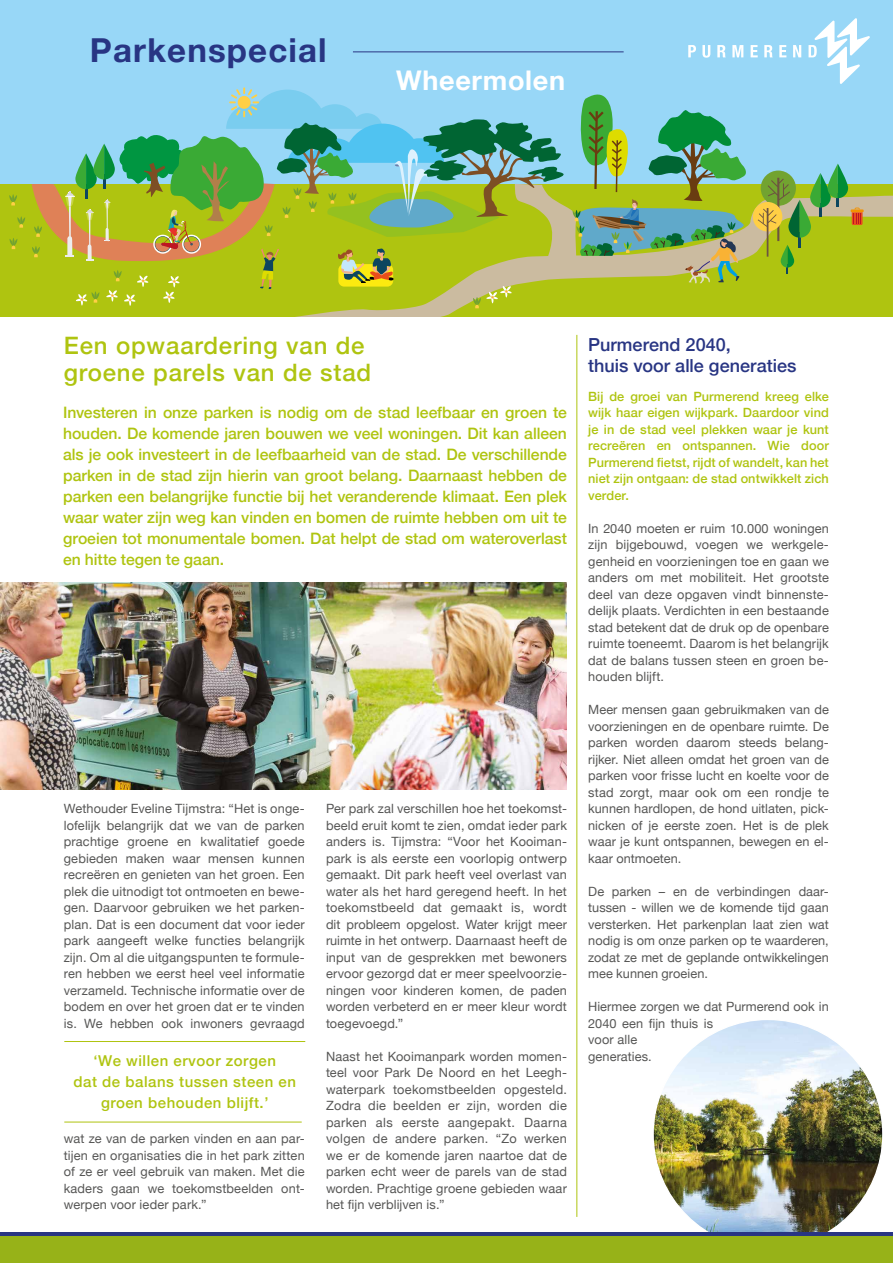
<style>
.page{position:relative;width:893px;height:1263px;background:#fff}
.page>*{position:absolute;margin:0;border:0;box-sizing:border-box;transform-origin:0 0}
.t1{font:700 33px "Helvetica Neue";letter-spacing:.035em;color:#283583}
.t2{font:700 27.15px "Helvetica Neue";letter-spacing:.025em;color:#fff}
.t3{font:500 24px/27px "Helvetica Neue";letter-spacing:.035em;color:#afc410}
.t4{font:500 18px/21px "Helvetica Neue";color:#283583}
.t5{font:500 15.75px/21px "Helvetica Neue";letter-spacing:-.005em;color:#afc410;text-align:justify}
.t6{font:500 15px/21px "Helvetica Neue";letter-spacing:.035em;color:#afc410;text-align:center}
.t7{font:12.75px/16.5px "Helvetica Neue";letter-spacing:.01em;color:#575756;text-align:justify}
.t8{font:500 12.75px/16.5px "Helvetica Neue";letter-spacing:.005em;color:#afc410;text-align:justify}
</style>
<div class="page">
<div style="left:0;top:0;width:893px;height:316px;background:#98d7f7"></div>
<div style="left:0;top:184px;width:893px;height:132px;background:#afc410"></div>
<svg style="left:302px;top:195px;width:591px;height:121px"></svg>
<svg style="left:9px;top:194px;width:8px;height:11px"></svg>
<svg style="left:17px;top:216px;width:8px;height:12px"></svg>
<svg style="left:9px;top:238px;width:8px;height:11px"></svg>
<hr style="left:64px;top:1041px;width:241px;height:1px;background:#afc410">
<hr style="left:64px;top:1122px;width:238px;height:1px;background:#afc410">
<hr style="left:576px;top:335px;width:1px;height:882px;background:#afc410">
<img style="left:653px;top:1019px;width:230px;height:230px;border-radius:115px">
<img style="left:0;top:582px;width:567px;height:208px">
<svg style="left:32px;top:18px;width:838px;height:290px"></svg>
<div style="left:0;top:1233px;width:893px;height:30px;background:#97b218"></div>
<hr style="left:0;top:1233px;width:893px;height:3px;background:#283583">
<h1 class="t1" style="left:90px;top:24px;width:238px">Parkenspecial</h1>
<h2 class="t2" style="left:396px;top:59px;width:171px">Wheermolen</h2>
<h3 class="t3" style="left:64px;top:330px;width:309px">Een opwaardering van de groene parels van de stad</h3>
<p class="t5" style="left:63px;top:401px;width:505px">Investeren in onze parken is nodig om de stad leefbaar en groen te houden. De komende jaren bouwen we veel woningen. Dit kan alleen als je ook investeert in de leefbaarheid van de stad. De verschillende parken in de stad zijn hierin van groot belang. Daarnaast hebben de parken een belangrijke functie bij het veranderende klimaat. Een plek waar water zijn weg kan vinden en bomen de ruimte hebben om uit te groeien tot monumentale bomen. Dat helpt de stad om wateroverlast en hitte tegen te gaan.</p>
<p class="t7" style="left:64px;top:801px;width:242px">Wethouder Eveline Tijmstra: “Het is onge&shy;lofelijk belangrijk dat we van de parken prachtige groene en kwalitatief goede gebieden maken waar mensen kunnen recreëren en genieten van het groen. Een plek die uitnodigt tot ontmoeten en bewe&shy;gen. Daarvoor gebruiken we het parken&shy;plan. Dat is een document dat voor ieder park aangeeft welke functies belangrijk zijn. Om al die uitgangspunten te formule&shy;ren hebben we eerst heel veel informatie verzameld. Technische informatie over de bodem en over het groen dat er te vinden is. We hebben ook inwoners gevraagd</p>
<p class="t6" style="left:73px;top:1049px;width:224px">‘We willen ervoor zorgen<br>dat de balans tussen steen en groen behouden blijft.’</p>
<p class="t7" style="left:64px;top:1131px;width:242px">wat ze van de parken vinden en aan par&shy;tijen en organisaties die in het park zitten of ze er veel gebruik van maken. Met die kaders gaan we toekomstbeelden ont&shy;werpen voor ieder park.”</p>
<p class="t7" style="left:326px;top:801px;width:242px">Per park zal verschillen hoe het toekomst&shy;beeld eruit komt te zien, omdat ieder park anders is. Tijmstra: “Voor het Kooiman&shy;park is als eerste een voorlopig ontwerp gemaakt. Dit park heeft veel overlast van water als het hard geregend heeft. In het toekomstbeeld dat gemaakt is, wordt dit probleem opgelost. Water krijgt meer ruimte in het ontwerp. Daarnaast heeft de input van de gesprekken met bewoners ervoor gezorgd dat er meer speelvoorzie&shy;ningen voor kinderen komen, de paden worden verbeterd en er meer kleur wordt toegevoegd.”</p>
<p class="t7" style="left:326px;top:1048px;width:242px">Naast het Kooimanpark worden momen&shy;teel voor Park De Noord en het Leegh&shy;waterpark toekomstbeelden opgesteld.<br>Zodra die beelden er zijn, worden die parken als eerste aangepakt. Daarna volgen de andere parken. “Zo werken we er de komende jaren naartoe dat de parken echt weer de parels van de stad worden. Prachtige groene gebieden waar het fijn verblijven is.”</p>
<h3 class="t4" style="left:588px;top:333px;width:210px">Purmerend 2040,<br>thuis voor alle generaties</h3>
<p class="t8" style="left:588px;top:387px;width:242px">Bij de groei van Purmerend kreeg elke wijk haar eigen wijkpark. Daardoor vind je in de stad veel plekken waar je kunt recreëren en ontspannen. Wie door Purmerend fietst, rijdt of wandelt, kan het niet zijn ontgaan: de stad ontwikkelt zich verder.</p>
<p class="t7" style="left:588px;top:520px;width:242px">In 2040 moeten er ruim 10.000 woningen zijn bijgebouwd, voegen we werkgele&shy;genheid en voorzieningen toe en gaan we anders om met mobiliteit. Het grootste deel van deze opgaven vindt binnenste&shy;delijk plaats. Verdichten in een bestaande stad betekent dat de druk op de openbare ruimte toeneemt. Daarom is het belangrijk dat de balans tussen steen en groen be&shy;houden blijft.</p>
<p class="t7" style="left:588px;top:702px;width:242px">Meer mensen gaan gebruikmaken van de voorzieningen en de openbare ruimte. De parken worden daarom steeds belang&shy;rijker. Niet alleen omdat het groen van de parken voor frisse lucht en koelte voor de stad zorgt, maar ook om een rondje te kunnen hardlopen, de hond uitlaten, pick&shy;nicken of je eerste zoen. Het is de plek waar je kunt ontspannen, bewegen en el&shy;kaar ontmoeten.</p>
<p class="t7" style="left:588px;top:883px;width:242px">De parken – en de verbindingen daar&shy;tussen - willen we de komende tijd gaan versterken. Het parkenplan laat zien wat nodig is om onze parken op te waarderen, zodat ze met de geplande ontwikkelingen mee kunnen groeien.</p>
<p class="t7" style="left:588px;top:999px;width:242px;text-align:left">Hiermee zorgen we dat Purmerend ook in<br>2040 een fijn thuis is<br>voor alle<br>generaties.</p>
</div>
